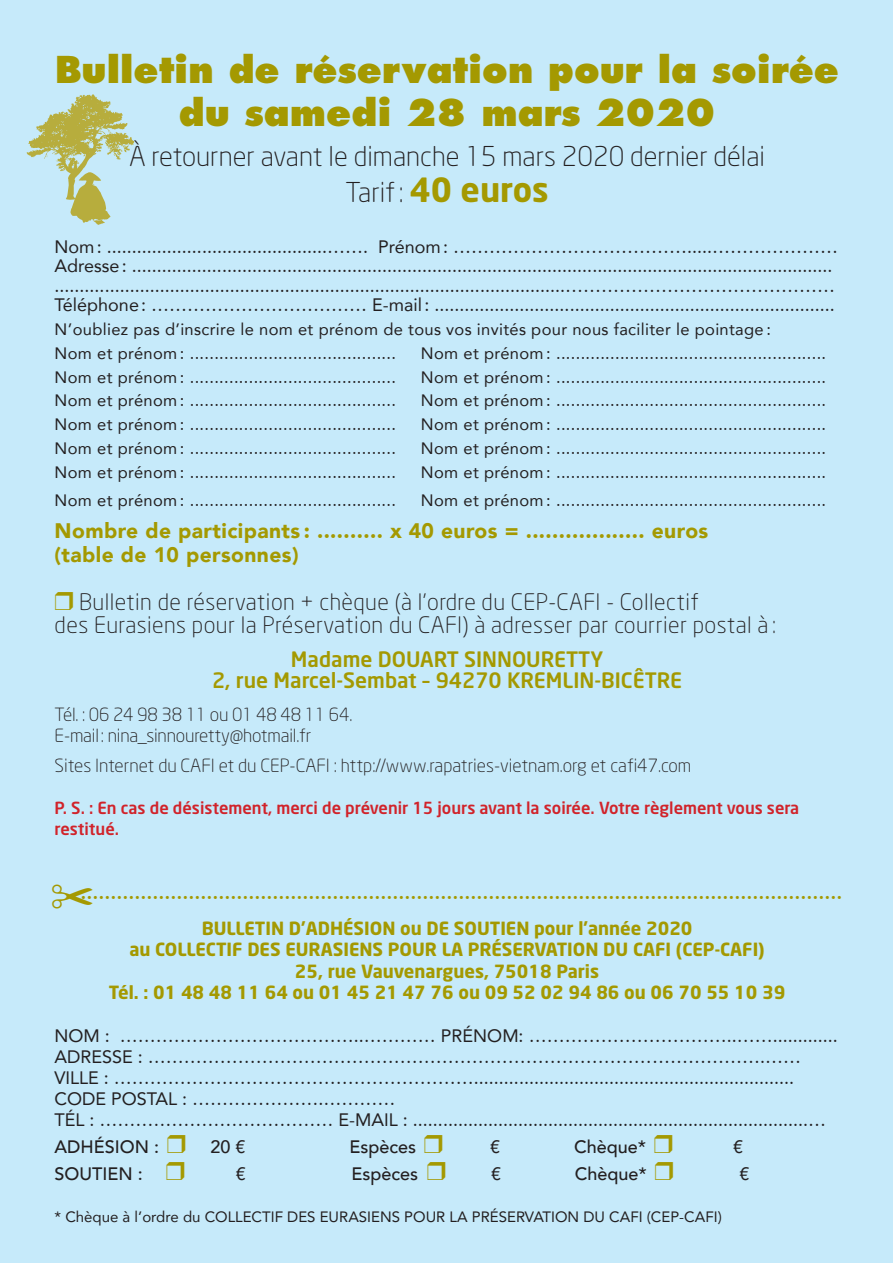
<style>
.page{position:relative;width:893px;height:1263px;background:#c6eafa}
.page>*{position:absolute;margin:0;border:0;box-sizing:border-box;transform-origin:0 0}
.t1{font:800 36px/43.2px "Futura";color:#a49901;text-align:center}
.t2{font:700 33px "Neo Sans";color:#a49901}
.t3{font:300 27px "Neo Sans";color:#231f20}
.t4{font:300 22.5px/22.5px "Neo Sans";letter-spacing:.02em;color:#231f20}
.t5{font:900 21px/23.7px "Avenir";letter-spacing:.02em;color:#a49901}
.t6{font:500 21px/21px "Neo Sans";color:#a49901}
.t7{font:18px/21px "Avenir";color:#231f20}
.t8{font:700 18px "Neo Sans";color:#a49901}
.t9{font:300 18px/21px "Neo Sans";letter-spacing:-.01em;color:#231f20}
.t10{font:500 18px "Avenir";color:#231f20}
.t11{font:700 18px "Times";color:#a49901}
.t12{font:16.5px/23.7px "Avenir";letter-spacing:.02em;color:#231f20}
.t13{font:500 16.5px/21px "Neo Sans";color:#d1232a}
.t14{font:15px "Avenir";color:#231f20}
.s1{font-weight:300;font-size:27px;color:#231f20}
</style>
<div class="page">
<svg style="left:26px;top:94px;width:109px;height:131px"></svg>
<h1 class="t1" style="left:55px;top:48px;width:785px">Bulletin de réservation pour la soirée du samedi 28 mars 2020</h1>
<h3 class="t3" style="left:129px;top:140px;width:637px">à retourner avant le dimanche 15 mars 2020 dernier délai</h3>
<h2 class="t2" style="left:345px;top:169px;width:205px"><span class="s1">Tarif:</span> 40 euros</h2>
<p class="t7" style="left:55px;top:236px;width:785px;line-height:19.5px">Nom: ............................................……. Prénom: ………………………………….....………………… Adresse: ............................................................................................................................................ ......................................................................................................……………………………………… Téléphone: ……………………………… E-mail: ................................................................................</p>
<p class="t12" style="left:55px;top:317px;width:718px">N’oubliez pas d’inscrire le nom et prénom de tous vos invités pour nous faciliter le pointage :<br>Nom et prénom : ..........................................</p>
<p class="t12" style="left:421px;top:341px;width:407px">Nom et prénom : .......................................................</p>
<p class="t12" style="left:55px;top:364px;width:343px">Nom et prénom : ..........................................</p>
<p class="t12" style="left:421px;top:364px;width:407px">Nom et prénom : .......................................................</p>
<p class="t12" style="left:55px;top:388px;width:343px">Nom et prénom : ..........................................</p>
<p class="t12" style="left:421px;top:388px;width:407px">Nom et prénom : .......................................................</p>
<p class="t12" style="left:55px;top:412px;width:343px">Nom et prénom : ..........................................</p>
<p class="t12" style="left:421px;top:412px;width:407px">Nom et prénom : .......................................................</p>
<p class="t12" style="left:55px;top:436px;width:343px">Nom et prénom : ..........................................</p>
<p class="t12" style="left:421px;top:436px;width:407px">Nom et prénom : .......................................................</p>
<p class="t12" style="left:55px;top:459px;width:343px">Nom et prénom : ..........................................</p>
<p class="t12" style="left:421px;top:459px;width:407px">Nom et prénom : .......................................................</p>
<p class="t12" style="left:55px;top:488px;width:343px">Nom et prénom : ..........................................</p>
<p class="t12" style="left:421px;top:488px;width:407px">Nom et prénom : .......................................................</p>
<p class="t5" style="left:55px;top:519px;width:655px">Nombre de participants : .......... x 40 euros = .................. euros (table de 10 personnes)</p>
<h3 class="t4" style="left:55px;top:591px;width:723px;text-indent:24px">Bulletin de réservation + chèque (à l’ordre du CEP-CAFI - Collectif<br>des Eurasiens pour la Préservation du CAFI) à adresser par courrier postal à :</h3>
<p class="t6" style="left:291px;top:648px;width:236px">Madame douart SINNOUR</p>
<p class="t6" style="left:212px;top:648px;width:472px;text-indent:342px">ETTY<br>2, rue Marcel-Sembat – 94270 KREMLIN-BICêTRE</p>
<p class="t9" style="left:55px;top:704px;width:299px">Tél. : 06 24 98 38 11 ou 01 48 48 11 64.<br>E-mail : nina_sinnouretty@hotmail.fr</p>
<p class="t9" style="left:55px;top:755px;width:135px">Sites Internet du cafi</p>
<p class="t9" style="left:219px;top:755px;width:474px">et du cep-CAFI : http://www.rapatries-vietnam.org et cafi47.com</p>
<p class="t13" style="left:55px;top:797px;width:746px">P. S. : En cas de désistement, merci de prévenir 15 jours avant la soirée. Votre règlement vous sera restitué.</p>
<p class="t11" style="left:80px;top:875px;width:762px">……………………………………………………………………………………………………………….</p>
<p class="t8" style="left:202px;top:916px;width:492px">BULLETIN D’ADHéSION ou DE SOUTIEN pour l’année 2020</p>
<p class="t8" style="left:129px;top:938px;width:46px">au Collecti</p>
<p class="t8" style="left:232px;top:938px;width:534px">f DES EURASIENS POUR LA PRéSERVATION DU CAFI (CEP-CAFI)</p>
<p class="t8" style="left:295px;top:960px;width:306px">25, rue Vauvenargues, 75018 Paris</p>
<p class="t8" style="left:109px;top:981px;width:678px">Tél. : 01 48 48 11 64 ou 01 45 21 47 76 ou 09 52 02 94 86 ou 06 70 55 10 39</p>
<p class="t7" style="left:55px;top:1025px;width:434px">NOM : …………………………………..………… Prénom</p>
<p class="t7" style="left:55px;top:1025px;width:785px;text-indent:464px">: ……………………………..…….............<br>ADRESSE : ………………………………………………………………………………………….…… VILLE : ……………………………………………………................................................................<br>CODE POSTAL : ………………….…………<br>TéL : ………………………………… E-mail</p>
<p class="t7" style="left:403px;top:1109px;width:425px">: ...............................................................................…</p>
<p class="t10" style="left:55px;top:1131px;width:76px">ADHéSION</p>
<p class="t10" style="left:154px;top:1131px;width:7px">:</p>
<p class="t10" style="left:210px;top:1131px;width:37px">20 €</p>
<p class="t10" style="left:350px;top:1131px;width:68px">Espèces</p>
<p class="t10" style="left:490px;top:1131px;width:12px">€</p>
<p class="t10" style="left:574px;top:1131px;width:74px">Chèque*</p>
<p class="t10" style="left:733px;top:1131px;width:12px">€</p>
<p class="t10" style="left:55px;top:1158px;width:90px">SOUTIEN :</p>
<p class="t10" style="left:236px;top:1158px;width:12px">€</p>
<p class="t10" style="left:351px;top:1158px;width:68px">Espèces</p>
<p class="t10" style="left:491px;top:1158px;width:12px">€</p>
<p class="t10" style="left:575px;top:1158px;width:74px">Chèque*</p>
<p class="t10" style="left:739px;top:1158px;width:12px">€</p>
<p class="t14" style="left:55px;top:1205px;width:669px">* Chèque à l’ordre du COLLECTIF DES EURASIENS POUR LA PRéSERVATION DU CAFI (CEP-CAFI)</p>
</div>
